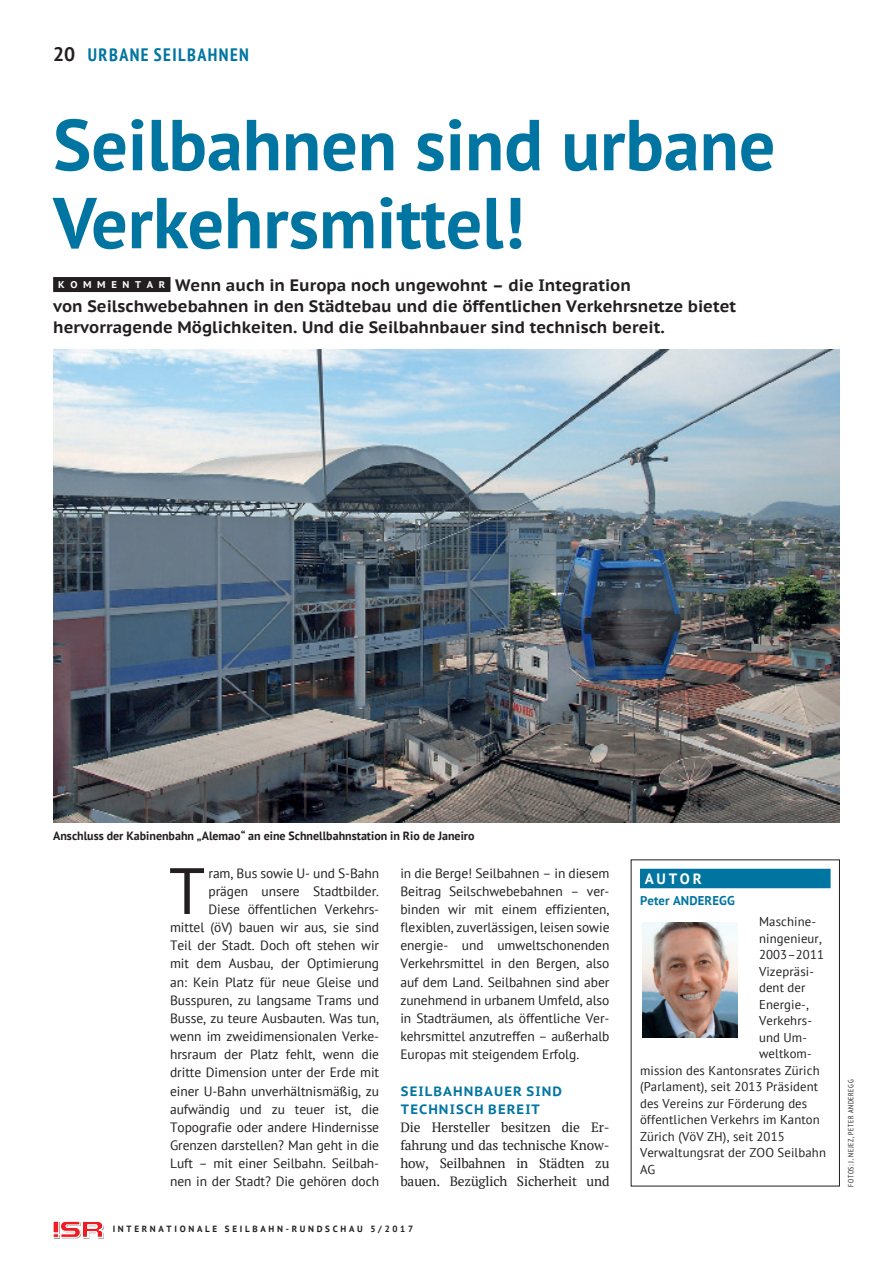
<style>
.page{position:relative;width:893px;height:1263px;background:#fff}
.page>*{position:absolute;margin:0;border:0;box-sizing:border-box;transform-origin:0 0}
.HL_48pt{font:700 72px/78px "PT Sans";color:#0075a1}
.LTX_Initial{font:65.4px "PT Sans";color:#231f20}
.t1{font:700 19.5px "PT Sans";color:#231f20}
.t2{font:700 condensed 18px "PT Sans";letter-spacing:.08em;color:#0075a1}
.VL{font:700 16.5px/21px "PT Sans Caption";color:#231f20}
.Box_HL{font:700 15px "PT Sans";letter-spacing:.18em;color:#fff}
.LTX_Initial-2{font:13.5px/18.1px "PT Sans";letter-spacing:-.005em;color:#231f20;text-align:right}
.LTX{font:13.5px/18.1px "PT Serif";letter-spacing:-.01em;color:#231f20;text-align:justify}
.ZWT{font:700 13.5px/18.1px "PT Sans Caption";letter-spacing:.08em;color:#0075a1}
.Box_LTX{font:12.75px "PT Sans";letter-spacing:.01em;color:#231f20}
.Box_VL{font:700 12.75px "PT Sans";letter-spacing:.01em;color:#0075a1}
.BTX{font:700 12px "PT Sans";color:#231f20}
.t3{font:700 9px "PT Sans";letter-spacing:.3em;color:#231f20}
.Credit{font:condensed 7.5px "PT Sans";letter-spacing:.09em;color:#231f20}
.s1{font-size:9.75px;color:#fff}
</style>
<div class="page">
<svg style="left:53px;top:1221px;width:51px;height:18px"></svg>
<div style="left:53px;top:277px;width:117px;height:15px;background:#231f20"></div>
<img style="left:53px;top:350px;width:787px;height:472px">
<div style="left:640px;top:869px;width:191px;height:19px;background:#0075a1"></div>
<div style="left:631px;top:859px;width:209px;height:327px;border:1px solid #231f20"></div>
<img style="left:642px;top:922px;width:96px;height:115px">
<p class="t1" style="left:53px;top:41px;width:24px">20</p>
<p class="t2" style="left:88px;top:42px;width:163px">URBANE SEILBAHNEN</p>
<p class="HL_48pt" style="left:53px;top:105px;width:724px">Seilbahnen sind urbane<br>Verkehrsmittel!</p>
<p class="VL" style="left:53px;top:274px;width:685px;text-indent:5px"><span class="s1">K O M M E N T A R</span> Wenn auch in Europa noch ungewohnt – die Integration<br>von Seilschwebebahnen in den Städtebau und die öffentlichen Verkehrsnetze bietet hervorragende Möglichkeiten. Und die Seilbahnbauer sind technisch bereit.</p>
<p class="BTX" style="left:53px;top:828px;width:423px">Anschluss der Kabinenbahn „Alemao“ an eine Schnellbahnstation in Rio de Janeiro</p>
<p class="LTX_Initial-2" style="left:170px;top:863px;width:211px">ram, Bus sowie U- und S-Bahn prägen unsere Stadtbilder.<br>Diese öffentlichen Verkehrs-<br>mittel (öV) bauen wir aus, sie sind Teil der Stadt. Doch oft stehen wir mit dem Ausbau, der Optimierung an: Kein Platz für neue Gleise und Busspuren, zu langsame Trams und Busse, zu teure Ausbauten. Was tun, wenn im zweidimensionalen Verke&shy;hrsraum der Platz fehlt, wenn die dritte Dimension unter der Erde mit einer U-Bahn unverhältnismäßig, zu aufwändig und zu teuer ist, die Topografie oder andere Hindernisse Grenzen darstellen? Man geht in die Luft – mit einer Seilbahn. Seilbah&shy;nen in der Stadt? Die gehören doch</p>
<p class="LTX_Initial-2" style="left:400px;top:863px;width:211px;text-align:justify">in die Berge! Seilbahnen – in diesem Beitrag Seilschwebebahnen – ver&shy;binden wir mit einem effizienten, flexiblen, zuverlässigen, leisen sowie energie- und umweltschonenden Verkehrsmittel in den Bergen, also auf dem Land. Seilbahnen sind aber zunehmend in urbanem Umfeld, also in Stadträumen, als öffentliche Ver&shy;kehrsmittel anzutreffen – außerhalb Europas mit steigendem Erfolg.</p>
<p class="LTX_Initial" style="left:169px;top:849px;width:38px">T</p>
<p class="ZWT" style="left:401px;top:1081px;width:162px">SEILBAHNBAUER SIND<br>TECHNISCH BEREIT</p>
<p class="LTX" style="left:400px;top:1118px;width:211px">Die Hersteller besitzen die Er&shy;fahrung und das technische Know&shy;how, Seilbahnen in Städten zu bauen. Bezüglich Sicherheit und</p>
<p class="t3" style="left:113px;top:1222px;width:302px">INTERNATIONALE SEILBAHN-RUNDSCHAU 5/2017</p>
<p class="Box_HL" style="left:645px;top:868px;width:58px">AUTOR</p>
<p class="Box_VL" style="left:640px;top:892px;width:96px">Peter ANDEREGG</p>
<p class="Box_LTX" style="left:759px;top:913px;width:58px">Maschine-</p>
<p class="Box_LTX" style="left:759px;top:930px;width:64px">ningenieur,</p>
<p class="Box_LTX" style="left:759px;top:946px;width:67px">2003–2011</p>
<p class="Box_LTX" style="left:759px;top:963px;width:56px">Vizepräsi-</p>
<p class="Box_LTX" style="left:759px;top:979px;width:48px">dent der</p>
<p class="Box_LTX" style="left:759px;top:996px;width:51px">Energie-,</p>
<p class="Box_LTX" style="left:759px;top:1012px;width:54px">Verkehrs-</p>
<p class="Box_LTX" style="left:759px;top:1029px;width:48px">und Um-</p>
<p class="Box_LTX" style="left:759px;top:1045px;width:54px">weltkom-</p>
<p class="Box_LTX" style="left:640px;top:1062px;width:181px">mission des Kantonsrates Zürich</p>
<p class="Box_LTX" style="left:640px;top:1078px;width:180px">(Parlament), seit 2013 Präsident</p>
<p class="Box_LTX" style="left:640px;top:1095px;width:169px">des Vereins zur Förderung des</p>
<p class="Box_LTX" style="left:640px;top:1111px;width:181px">öffentlichen Verkehrs im Kanton</p>
<p class="Box_LTX" style="left:640px;top:1128px;width:146px">Zürich (VöV ZH), seit 2015</p>
<p class="Box_LTX" style="left:640px;top:1144px;width:187px">Verwaltungsrat der ZOO Seilbahn</p>
<p class="Box_LTX" style="left:640px;top:1161px;width:17px">AG</p>
<p class="Credit" style="left:846px;top:1187px;width:109px;rotate:-90deg">FOTOS: J. NEJEZ, PETER ANDEREGG</p>
</div>
